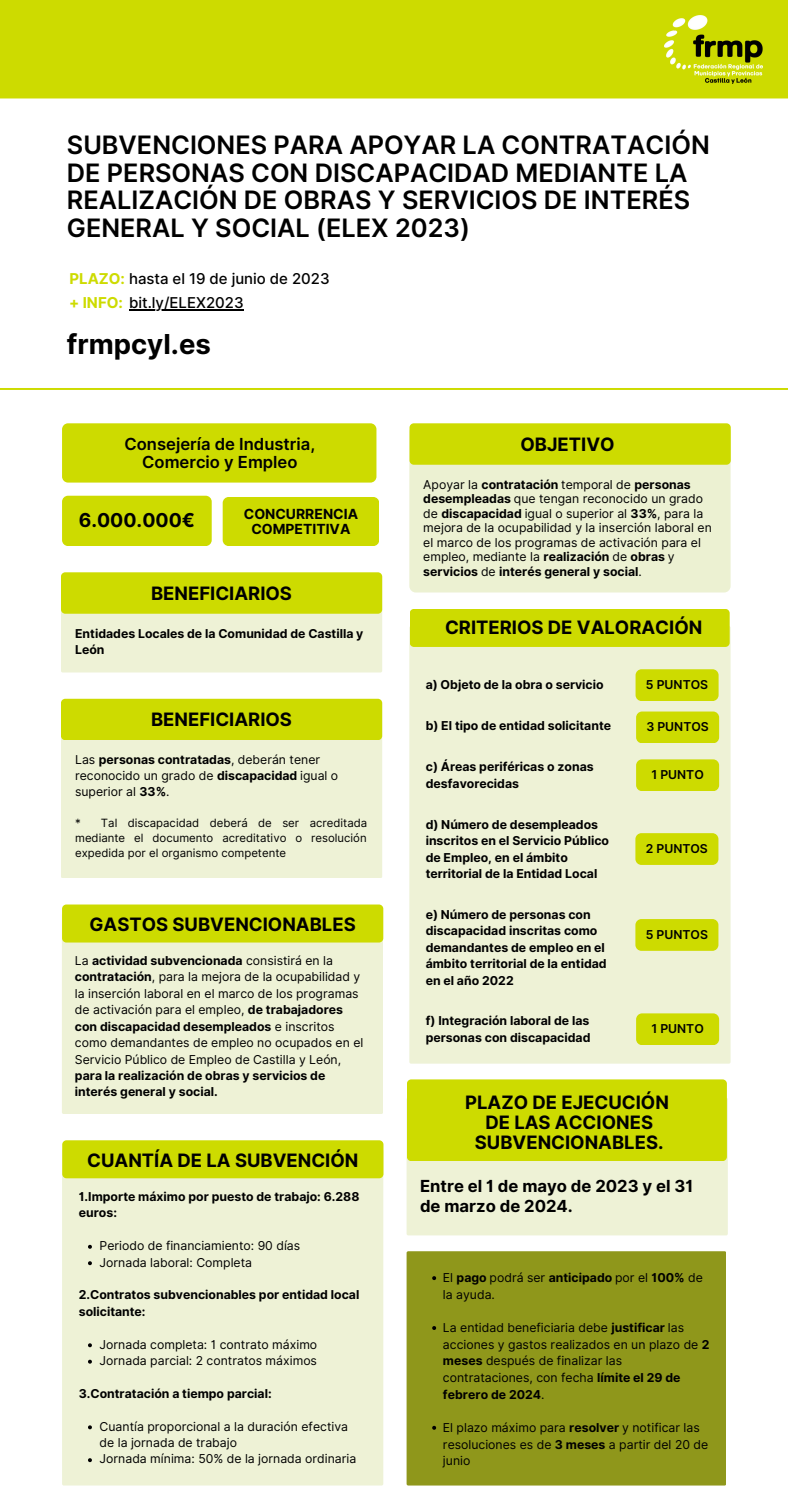
<style>
.page{position:relative;width:788px;height:1510px;background:#fff}
.page>*{position:absolute;margin:0;border:0;box-sizing:border-box;transform-origin:0 0}
.t1{font:700 27.47px "Inter";color:#000}
.t2{font:600 25.38px/27.6px "Inter";color:#000}
.t3{font:700 19.16px "Inter";color:#000}
.t4{font:700 18.46px/19.7px "Inter";color:#000;text-align:center}
.t5{font:700 16.62px/19.7px "Inter";color:#000}
.t6{font:600 16.62px/18.1px "Inter";color:#000;text-align:center}
.t7{font:500 14.96px "Inter";color:#000}
.t8{font:700 13.91px "Inter";color:#000}
.t9{font:12.25px/16.4px "Inter";color:#000}
.t10{font:700 12.25px/16.4px "Inter";color:#000}
.t11{font:600 12.25px "Inter";color:#000}
.t12{font:11.38px/15px "Inter";color:#000;text-align:justify}
.s1{font-weight:700;color:#cddb00}
.s2{font-weight:700;font-size:15.05px;color:#cddb00}
.s3{font-weight:700}
</style>
<div class="page">
<div style="left:0;top:0;width:788px;height:98px;background:#cddb00"></div>
<hr style="left:0;top:388px;width:788px;height:2px;background:#cddb00">
<img style="left:664px;top:15px;width:98px;height:68px">
<div style="left:409px;top:425px;width:321px;height:167px;background:#ecf1d2;border-radius:6px"></div>
<div style="left:62px;top:423px;width:314px;height:59px;background:#cddb00;border-radius:6px"></div>
<div style="left:61px;top:575px;width:321px;height:97px;background:#ecf1d2;border-radius:2px"></div>
<div style="left:61px;top:572px;width:321px;height:41px;background:#cddb00;border-radius:4px"></div>
<div style="left:409px;top:626px;width:321px;height:437px;background:#ecf1d2;border-radius:2px"></div>
<div style="left:409px;top:609px;width:320px;height:38px;background:#cddb00;border-radius:4px"></div>
<div style="left:409px;top:423px;width:321px;height:41px;background:#cddb00;border-radius:4px"></div>
<div style="left:635px;top:669px;width:83px;height:32px;background:#cddb00;border-radius:6px"></div>
<div style="left:636px;top:711px;width:83px;height:32px;background:#cddb00;border-radius:6px"></div>
<div style="left:62px;top:496px;width:150px;height:50px;background:#cddb00;border-radius:6px"></div>
<div style="left:223px;top:497px;width:156px;height:49px;background:#cddb00;border-radius:6px"></div>
<div style="left:62px;top:913px;width:321px;height:201px;background:#ecf1d2;border-radius:2px"></div>
<div style="left:62px;top:904px;width:321px;height:38px;background:#cddb00;border-radius:4px"></div>
<div style="left:635px;top:833px;width:83px;height:32px;background:#cddb00;border-radius:6px"></div>
<div style="left:636px;top:759px;width:83px;height:32px;background:#cddb00;border-radius:6px"></div>
<div style="left:635px;top:919px;width:83px;height:31px;background:#cddb00;border-radius:6px"></div>
<div style="left:406px;top:1251px;width:320px;height:234px;background:#8f971b;border-radius:2px"></div>
<div style="left:62px;top:1149px;width:321px;height:336px;background:#ecf1d2;border-radius:2px"></div>
<div style="left:62px;top:1140px;width:321px;height:38px;background:#cddb00;border-radius:4px"></div>
<hr style="left:129px;top:309px;width:115px;height:2px;background:#000">
<svg style="left:432px;top:1276px;width:4px;height:4px"></svg>
<svg style="left:432px;top:1326px;width:4px;height:3px"></svg>
<svg style="left:432px;top:1425px;width:4px;height:4px"></svg>
<svg style="left:88px;top:1244px;width:4px;height:4px"></svg>
<svg style="left:88px;top:1261px;width:4px;height:4px"></svg>
<svg style="left:88px;top:1343px;width:4px;height:4px"></svg>
<svg style="left:88px;top:1359px;width:4px;height:4px"></svg>
<svg style="left:88px;top:1425px;width:4px;height:4px"></svg>
<svg style="left:88px;top:1458px;width:4px;height:4px"></svg>
<div style="left:406px;top:1097px;width:321px;height:138px;background:#ecf1d2;border-radius:2px"></div>
<div style="left:407px;top:1079px;width:319px;height:82px;background:#cddb00;border-radius:4px"></div>
<div style="left:61px;top:701px;width:321px;height:177px;background:#ecf1d2;border-radius:2px"></div>
<div style="left:61px;top:698px;width:321px;height:42px;background:#cddb00;border-radius:4px"></div>
<div style="left:636px;top:1013px;width:83px;height:32px;background:#cddb00;border-radius:6px"></div>
<p class="t2" style="left:67px;top:131px;width:644px">SUBVENCIONES PARA APOYAR LA CONTRATACIÓN DE PERSONAS CON DISCAPACIDAD MEDIANTE LA REALIZACIÓN DE OBRAS Y SERVICIOS DE INTERÉS GENERAL Y SOCIAL (ELEX 2023)</p>
<p class="t7" style="left:70px;top:269px;width:261px"><span class="s1">PLAZO:</span> hasta el 19 de junio de 2023</p>
<p class="t7" style="left:69px;top:294px;width:176px"><span class="s2">+ INFO:</span> bit.ly/ELEX2023</p>
<p class="t1" style="left:67px;top:328px;width:145px">frmpcyl.es</p>
<p class="t6" style="left:124px;top:435px;width:192px">Consejería de Industria,<br>Comercio y Empleo</p>
<p class="t3" style="left:79px;top:509px;width:118px">6.000.000€</p>
<p class="t8" style="left:244px;top:505px;width:116px">CONCURRENCIA</p>
<p class="t8" style="left:251px;top:520px;width:100px">COMPETITIVA</p>
<p class="t4" style="left:151px;top:583px;width:142px">BENEFICIARIOS</p>
<p class="t10" style="left:75px;top:625px;width:290px;line-height:15.8px">Entidades Locales de la Comunidad de Castilla y<br>León</p>
<p class="t4" style="left:151px;top:709px;width:142px">BENEFICIARIOS</p>
<p class="t9" style="left:75px;top:752px;width:264px;line-height:15.8px">Las <span class="s3">personas contratadas</span>, deberán tener reconocido un grado de <span class="s3">discapacidad</span> igual o superior al <span class="s3">33%</span>.</p>
<p class="t12" style="left:75px;top:815px;width:293px">* Tal discapacidad deberá de ser acreditada mediante el documento acreditativo o resolución expedida por el organismo competente</p>
<p class="t4" style="left:89px;top:914px;width:268px">GASTOS SUBVENCIONABLES</p>
<p class="t9" style="left:75px;top:952px;width:290px">La <span class="s3">actividad subvencionada</span> consistirá en la <span class="s3">contratación</span>, para la mejora de la ocupabilidad y la inserción laboral en el marco de los programas de activación para el empleo, <span class="s3">de trabajadores con discapacidad desempleados</span> e inscritos como demandantes de empleo no ocupados en el Servicio Público de Empleo de Castilla y León, <span class="s3">para la realización de obras y servicios de interés general y social.</span></p>
<p class="t4" style="left:87px;top:1149px;width:273px">CUANTÍA DE LA SUBVENCIÓN</p>
<p class="t10" style="left:79px;top:1188px;width:282px">1.Importe máximo por puesto de trabajo: 6.288 euros:</p>
<p class="t9" style="left:100px;top:1237px;width:202px">Periodo de financiamiento: 90 días</p>
<p class="t9" style="left:100px;top:1253px;width:154px">Jornada laboral: Completa</p>
<p class="t10" style="left:79px;top:1286px;width:282px">2.Contratos subvencionables por entidad local solicitante:</p>
<p class="t9" style="left:100px;top:1335px;width:219px">Jornada completa: 1 contrato máximo</p>
<p class="t9" style="left:100px;top:1352px;width:219px">Jornada parcial: 2 contratos máximos</p>
<p class="t10" style="left:79px;top:1385px;width:194px">3.Contratación a tiempo parcial:</p>
<p class="t9" style="left:100px;top:1417px;width:250px">Cuantía proporcional a la duración efectiva de la jornada de trabajo</p>
<p class="t9" style="left:100px;top:1450px;width:258px">Jornada mínima: 50% de la jornada ordinaria</p>
<p class="t4" style="left:520px;top:434px;width:96px">OBJETIVO</p>
<p class="t9" style="left:423px;top:477px;width:290px;line-height:14.4px">Apoyar la <span class="s3">contratación</span> temporal de <span class="s3">personas desempleadas</span> que tengan reconocido un grado de <span class="s3">discapacidad</span> igual o superior al <span class="s3">33%</span>, para la mejora de la ocupabilidad y la inserción laboral en el marco de los programas de activación para el empleo, mediante la <span class="s3">realización</span> de <span class="s3">obras</span> y <span class="s3">servicios</span> de <span class="s3">interés general y social</span>.</p>
<p class="t4" style="left:445px;top:617px;width:259px">CRITERIOS DE VALORACIÓN</p>
<p class="t10" style="left:425px;top:676px;width:179px">a) Objeto de la obra o servicio</p>
<p class="t10" style="left:425px;top:717px;width:187px">b) El tipo de entidad solicitante</p>
<p class="t10" style="left:426px;top:758px;width:169px">c) Áreas periféricas o zonas desfavorecidas</p>
<p class="t10" style="left:425px;top:816px;width:185px">d) Número de desempleados inscritos en el Servicio Público de Empleo, en el ámbito territorial de la Entidad Local</p>
<p class="t10" style="left:425px;top:906px;width:182px">e) Número de personas con discapacidad inscritas como demandantes de empleo en el ámbito territorial de la entidad en el año 2022</p>
<p class="t11" style="left:646px;top:677px;width:64px">5 PUNTOS</p>
<p class="t11" style="left:646px;top:719px;width:64px">3 PUNTOS</p>
<p class="t11" style="left:651px;top:767px;width:54px">1 PUNTO</p>
<p class="t11" style="left:646px;top:841px;width:63px">2 PUNTOS</p>
<p class="t11" style="left:645px;top:926px;width:64px">5 PUNTOS</p>
<p class="t10" style="left:426px;top:1012px;width:166px">f) Integración laboral de las personas con discapacidad</p>
<p class="t11" style="left:651px;top:1021px;width:54px">1 PUNTO</p>
<p class="t4" style="left:465px;top:1092px;width:205px">PLAZO DE EJECUCIÓN</p>
<p class="t4" style="left:475px;top:1112px;width:190px">DE LAS ACCIONES<br>SUBVENCIONABLES.</p>
<p class="t5" style="left:420px;top:1176px;width:275px">Entre el 1 de mayo de 2023 y el 31 de marzo de 2024.</p>
<p class="t9" style="left:443px;top:1269px;width:261px">El <span class="s3">pago</span> podrá ser <span class="s3">anticipado</span> por el <span class="s3">100%</span> de la ayuda.</p>
<p class="t9" style="left:443px;top:1319px;width:268px">La entidad beneficiaria debe <span class="s3">justificar</span> las acciones y gastos realizados en un plazo de <span class="s3">2 meses</span> después de finalizar las contrataciones, con fecha <span class="s3">límite el 29 de febrero de 2024</span>.</p>
<p class="t9" style="left:443px;top:1419px;width:267px">El plazo máximo para <span class="s3">resolver</span> y notificar las resoluciones es de <span class="s3">3 meses</span> a partir del 20 de junio</p>
</div>
